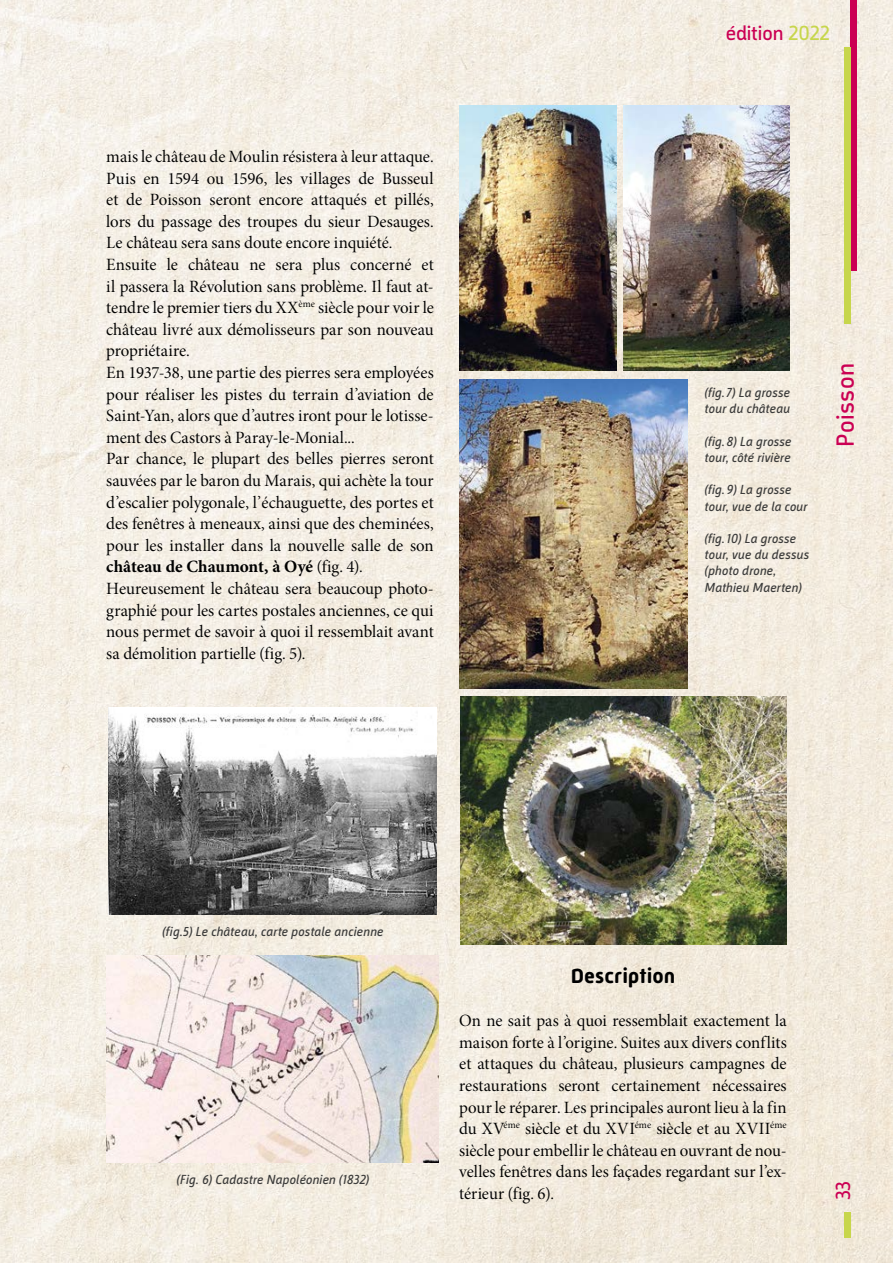
<style>
.page{position:relative;width:893px;height:1263px;background:#fff}
.page>*{position:absolute;margin:0;border:0;box-sizing:border-box;transform-origin:0 0}
.t1{font:25.5px "Argumentum";letter-spacing:.02em;color:#cb0053}
.t2{font:21px "Argumentum";color:#cb0053}
.t3{font:700 21px "Mic 32 New Rounded";letter-spacing:.005em;color:#000}
.t4{font:17.25px/21.6px "Minion Pro Subh";color:#000;text-align:justify}
.t5{font:700 17.25px "Minion Pro";letter-spacing:-.005em;color:#000}
.t6{font:italic 13.5px/16.2px "Argumentum";letter-spacing:.01em;color:#3c3c3b}
.s1{font-family:"Minion Pro Subh";font-weight:400}
.s2{color:#c7d64c}
</style>
<div class="page">
<img style="left:0;top:0;width:893px;height:1263px">
<div style="left:850px;top:0;width:7px;height:271px;background:#cb0053"></div>
<div style="left:844px;top:47px;width:7px;height:277px;background:#c7d64c"></div>
<div style="left:844px;top:1212px;width:7px;height:25px;background:#c7d64c"></div>
<img style="left:109px;top:708px;width:327px;height:207px">
<img style="left:106px;top:955px;width:332px;height:207px">
<img style="left:459px;top:105px;width:157px;height:266px">
<img style="left:623px;top:105px;width:167px;height:266px">
<img style="left:459px;top:380px;width:228px;height:309px">
<img style="left:460px;top:697px;width:327px;height:248px">
<p class="t4" style="left:106px;top:146px;width:329px;text-align:left">mais le château de Moulin résistera à leur attaque.<br>Puis en 1594 ou 1596, les villages de Busseul et de Poisson seront encore attaqués et pillés, lors du passage des troupes du sieur Desauges.<br>Le château sera sans doute encore inquiété.<br>Ensuite le château ne sera plus concerné et il passera la Révolution sans problème. Il faut at&shy;tendre le premier tiers du XX<sup>ème</sup> siècle pour voir le château livré aux démolisseurs par son nouveau propriétaire.<br>En 1937-38, une partie des pierres sera employées pour réaliser les pistes du terrain d’aviation de Saint-Yan, alors que d’autres iront pour le lotisse&shy;ment des Castors à Paray-le-Monial...<br>Par chance, le plupart des belles pierres seront sauvées par le baron du Marais, qui achète la tour d’escalier polygonale, l’échauguette, des portes et des fenêtres à meneaux, ainsi que des cheminées, pour les installer dans la nouvelle salle de son</p>
<p class="t5" style="left:106px;top:555px;width:258px">château de Chaumont, à Oyé <span class="s1">(fig. 4).</span></p>
<p class="t4" style="left:106px;top:578px;width:329px">Heureusement le château sera beaucoup photo&shy;graphié pour les cartes postales anciennes, ce qui nous permet de savoir à quoi il ressemblait avant sa démolition partielle (fig. 5).</p>
<p class="t2" style="left:726px;top:21px;width:106px">édition <span class="s2">2022</span></p>
<p class="t6" style="left:704px;top:385px;width:87px">(fig.7) La grosse tour du château</p>
<p class="t6" style="left:704px;top:433px;width:88px">(fig. 8) La grosse tour, côté rivière</p>
<p class="t6" style="left:704px;top:482px;width:104px">(fig. 9) La grosse tour, vue de la cour</p>
<p class="t6" style="left:704px;top:530px;width:106px">(fig.10) La grosse tour, vue du dessus (photo drone,<br>Mathieu Maerten)</p>
<h1 class="t1" style="left:830px;top:447px;width:85px;rotate:-90deg">Poisson</h1>
<p class="t6" style="left:162px;top:923px;width:223px">(fig.5) Le château, carte postale ancienne</p>
<p class="t6" style="left:176px;top:1171px;width:194px">(Fig. 6) Cadastre Napoléonien (1832)</p>
<p class="t3" style="left:571px;top:964px;width:106px">Description</p>
<p class="t4" style="left:459px;top:1010px;width:329px">On ne sait pas à quoi ressemblait exactement la maison forte à l’origine. Suites aux divers conflits et attaques du château, plusieurs campagnes de restaurations seront certainement nécessaires pour le réparer. Les principales auront lieu à la fin du XV<sup>éme</sup> siècle et du XVI<sup>éme</sup> siècle et au XVII<sup>éme </sup>siècle pour embellir le château en ouvrant de nou&shy;velles fenêtres dans les façades regardant sur l’ex&shy;térieur (fig. 6).</p>
<p class="t2" style="left:831px;top:1200px;width:21px;rotate:-90deg">33</p>
</div>
